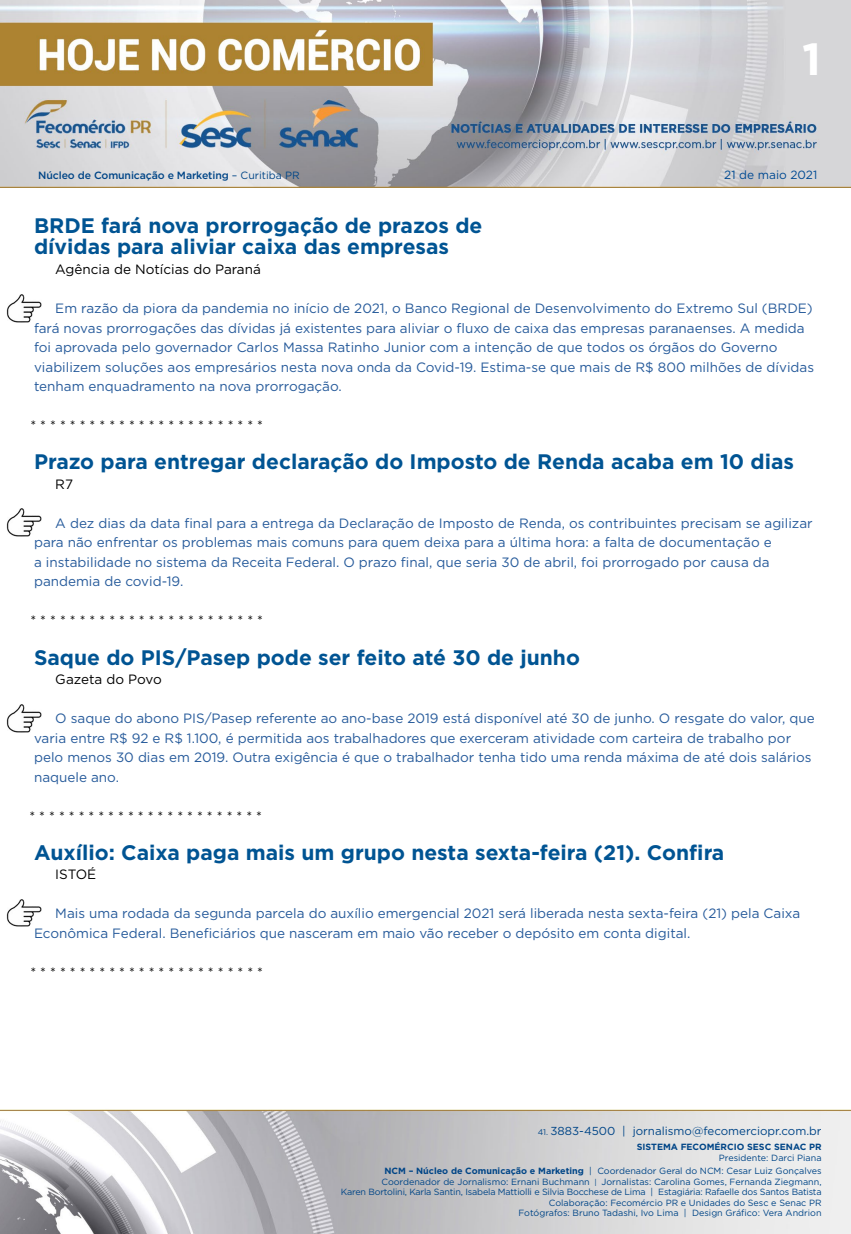
<style>
.page{position:relative;width:851px;height:1234px;background:#fff}
.page>*{position:absolute;margin:0;border:0;box-sizing:border-box;transform-origin:0 0}
.t1{font:700 45px "Gotham";color:#fff}
.t2{font:700 21px/21px "Gotham";color:#005493}
.t3{font:13.5px/19.5px "Gotham";color:#275b9b}
.t4{font:13.5px "Gotham";color:#000}
.t5{font:11.85px "Gotham";color:#004a93}
.t6{font:11.55px "Gotham";color:#004587}
.t7{font:500 10.5px "Gotham";letter-spacing:-.01em;color:#004587}
.t8{font:9px/10.5px "Gotham";color:#004587;text-align:right}
.t9{font:700 9px "Gotham";color:#004587}
.s1{font-weight:400}
.s2{font-size:8.25px}
.s3{font-weight:700}
.s4{font-size:7.65px}
</style>
<div class="page">
<img style="left:0;top:0;width:850px;height:188px">
<img style="left:0;top:1109px;width:850px;height:124px">
<img style="left:6px;top:294px;width:36px;height:28px">
<img style="left:6px;top:508px;width:36px;height:28px">
<img style="left:6px;top:899px;width:36px;height:27px">
<img style="left:6px;top:704px;width:36px;height:27px">
<h1 class="t1" style="left:802px;top:29px;width:20px">1</h1>
<p class="t7" style="left:38px;top:168px;width:263px">Núcleo de Comunicação e Marketing <span class="s1">– Curitiba PR</span></p>
<p class="t5" style="left:724px;top:167px;width:94px">21 de maio 2021</p>
<h2 class="t2" style="left:34px;top:215px;width:450px">BRDE fará nova prorrogação de prazos de dívidas para aliviar caixa das empresas</h2>
<p class="t4" style="left:55px;top:261px;width:207px">Agência de Notícias do Paraná</p>
<p class="t3" style="left:34px;top:298px;width:781px;text-indent:21px">Em razão da piora da pandemia no início de 2021, o Banco Regional de Desenvolvimento do Extremo Sul (BRDE) fará novas prorrogações das dívidas já existentes para aliviar o fluxo de caixa das empresas paranaenses. A medida foi aprovada pelo governador Carlos Massa Ratinho Junior com a intenção de que todos os órgãos do Governo viabilizem soluções aos empresários nesta nova onda da Covid-19. Estima-se que mais de R$ 800 milhões de dívidas tenham enquadramento na nova prorrogação.</p>
<p class="t4" style="left:30px;top:416px;width:234px">* * * * * * * * * * * * * * * * * * * * * * * *</p>
<h2 class="t2" style="left:34px;top:451px;width:761px">Prazo para entregar declaração do Imposto de Renda acaba em 10 dias</h2>
<p class="t4" style="left:55px;top:475px;width:19px">R7</p>
<p class="t3" style="left:34px;top:513px;width:780px;text-indent:21px">A dez dias da data final para a entrega da Declaração de Imposto de Renda, os contribuintes precisam se agilizar para não enfrentar os problemas mais comuns para quem deixa para a última hora: a falta de documentação e<br>a instabilidade no sistema da Receita Federal. O prazo final, que seria 30 de abril, foi prorrogado por causa da pandemia de covid-19.</p>
<p class="t4" style="left:30px;top:611px;width:234px">* * * * * * * * * * * * * * * * * * * * * * * *</p>
<h2 class="t2" style="left:34px;top:646px;width:547px">Saque do PIS/Pasep pode ser feito até 30 de junho</h2>
<p class="t4" style="left:55px;top:670px;width:108px">Gazeta do Povo</p>
<p class="t3" style="left:34px;top:708px;width:782px;text-indent:21px">O saque do abono PIS/Pasep referente ao ano-base 2019 está disponível até 30 de junho. O resgate do valor, que varia entre R$ 92 e R$ 1.100, é permitida aos trabalhadores que exerceram atividade com carteira de trabalho por pelo menos 30 dias em 2019. Outra exigência é que o trabalhador tenha tido uma renda máxima de até dois salários naquele ano.</p>
<p class="t4" style="left:29px;top:807px;width:234px">* * * * * * * * * * * * * * * * * * * * * * * *</p>
<h2 class="t2" style="left:34px;top:841px;width:691px">Auxílio: Caixa paga mais um grupo nesta sexta-feira (21). Confira</h2>
<p class="t4" style="left:55px;top:865px;width:42px">ISTOÉ</p>
<p class="t3" style="left:34px;top:903px;width:767px;text-indent:21px">Mais uma rodada da segunda parcela do auxílio emergencial 2021 será liberada nesta sexta-feira (21) pela Caixa<br>Econômica Federal. Beneficiários que nasceram em maio vão receber o depósito em conta digital.</p>
<p class="t4" style="left:30px;top:963px;width:234px">* * * * * * * * * * * * * * * * * * * * * * * *</p>
<p class="t6" style="left:537px;top:1123px;width:285px"><span class="s2">41.</span> 3883-4500 | jornalismo@fecomerciopr.com.br</p>
<p class="t9" style="left:636px;top:1140px;width:186px">SISTEMA FECOMÉRCIO SESC SENAC PR</p>
<p class="t8" style="left:384px;top:1150px;width:438px;line-height:13.5px">Presidente: Darci Piana<br><span class="s3">NCM – Núcleo de Comunicação e Marketing</span> | Coordenador Geral do NCM: Cesar Luiz Gonçalves</p>
<p class="t8" style="left:341px;top:1175px;width:482px">Coordenador de Jornalismo: Ernani Buchmann <span class="s4">|</span> Jornalistas: Carolina Gomes, Fernanda Ziegmann,<br>Karen Bortolini, Karla Santin, Isabela Mattiolli e Silvia Bocchese de Lima | Estagiária: Rafaelle dos Santos Batista Colaboração: Fecomércio PR e Unidades do Sesc e Senac PR<br>Fotógrafos: Bruno Tadashi, Ivo Lima | Design Gráfico: Vera Andrion</p>
</div>
